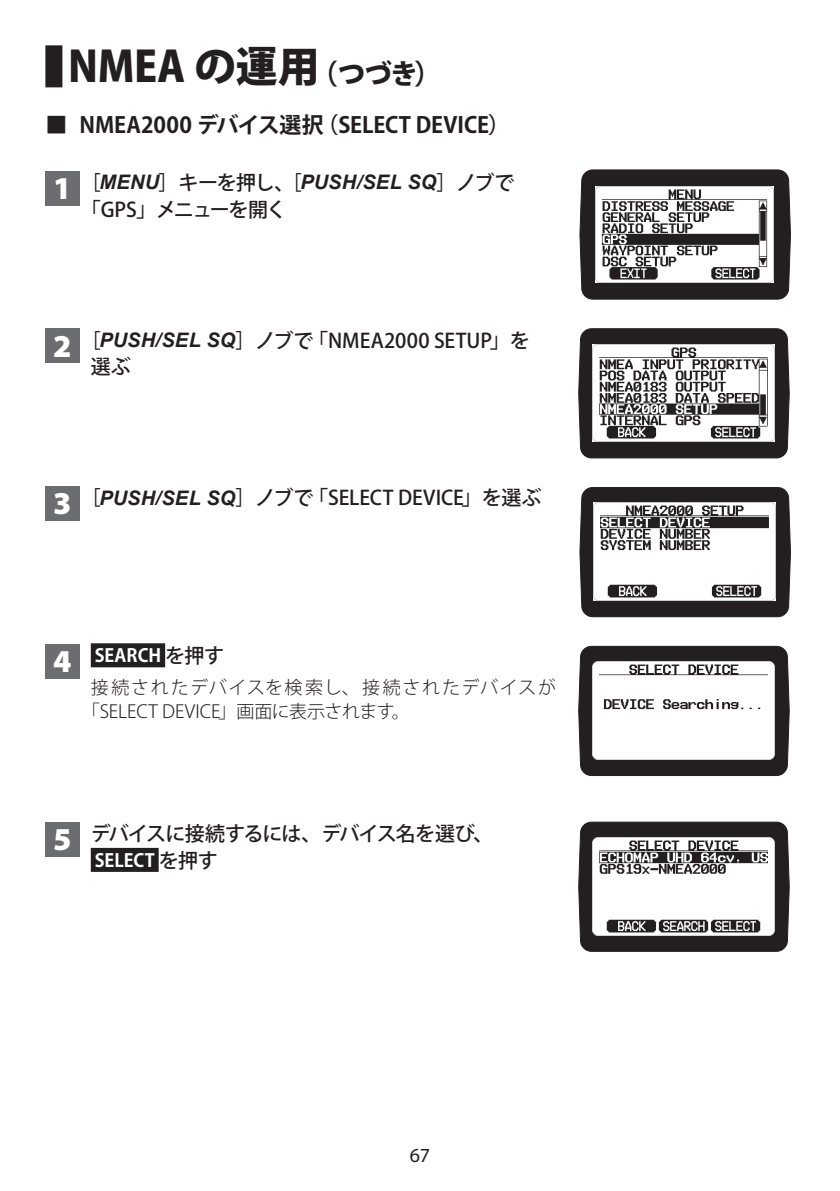
<style>
.page{position:relative;width:840px;height:1191px;background:#fff}
.page>*{position:absolute;margin:0;border:0;box-sizing:border-box;transform-origin:0 0}
.t1{font:800 42px "Koz Go Pro";letter-spacing:-.01em;color:#231f20}
.t2{font:700 22px "Koz Go Std";letter-spacing:-.005em;color:#231f20}
.t3{font:500 20px/26.8px "Koz Go Std";letter-spacing:-.01em;color:#231f20}
.t4{font:italic 700 20px "Arial";letter-spacing:.015em;color:#231f20}
.t5{font:500 20px "Koz Go Std";letter-spacing:-.045em;color:#231f20}
.t6{font:500 20px "Koz Go Std";letter-spacing:-.07em;color:#231f20}
.t7{font:20px "Myriad Pro";color:#231f20}
.t8{font:300 18px/31.6px "Koz Go Std";letter-spacing:.08em;color:#231f20}
.t9{font:300 18px "Koz Go Std";letter-spacing:-.005em;color:#231f20}
.t10{font:700 18px "Koz Go Std";color:#fff}
.s1{font-size:27.2px}
.s2{font-family:"Myriad Pro";font-weight:900;font-style:normal;font-size:32px;color:#fff}
.s3{font-family:"Koz Go Std";font-weight:500;font-style:normal}
.s4{font-family:"Myriad Pro";font-weight:900;font-size:32px;color:#fff}
.s5{font-family:"Arial";font-weight:700;font-style:italic}
.s6{font-weight:700;color:#fff}
.s7{font-weight:500;font-size:20px}
.s8{font-weight:500;font-size:20px;color:#231f20}
</style>
<div class="page">
<div style="left:91px;top:643px;width:74px;height:24px;background:#231f20"></div>
<div style="left:91px;top:848px;width:68px;height:24px;background:#231f20"></div>
<div style="left:45px;top:171px;width:34px;height:34px;background:#6c6d70"></div>
<div style="left:45px;top:329px;width:34px;height:34px;background:#6c6d70"></div>
<div style="left:45px;top:486px;width:34px;height:34px;background:#6c6d70"></div>
<div style="left:45px;top:644px;width:34px;height:34px;background:#6c6d70"></div>
<div style="left:45px;top:822px;width:34px;height:34px;background:#6c6d70"></div>
<div style="left:581px;top:170px;width:207px;height:129px;background:#231f20;border-radius:11px"></div>
<div style="left:581px;top:169px;width:207px;height:130px;border:1px solid #231f20;border-radius:11px"></div>
<img style="left:595px;top:186px;width:178px;height:96px">
<div style="left:580px;top:329px;width:207px;height:129px;background:#231f20;border-radius:11px"></div>
<div style="left:579px;top:328px;width:208px;height:130px;border:1px solid #231f20;border-radius:11px"></div>
<img style="left:592px;top:344px;width:181px;height:98px">
<div style="left:581px;top:487px;width:207px;height:130px;background:#231f20;border-radius:11px"></div>
<div style="left:581px;top:487px;width:207px;height:130px;border:1px solid #231f20;border-radius:11px"></div>
<img style="left:593px;top:503px;width:181px;height:97px">
<div style="left:580px;top:646px;width:207px;height:129px;background:#231f20;border-radius:11px"></div>
<div style="left:579px;top:646px;width:208px;height:130px;border:1px solid #231f20;border-radius:11px"></div>
<img style="left:592px;top:662px;width:181px;height:97px">
<div style="left:580px;top:822px;width:207px;height:129px;background:#231f20;border-radius:11px"></div>
<div style="left:579px;top:821px;width:208px;height:130px;border:1px solid #231f20;border-radius:11px"></div>
<img style="left:592px;top:837px;width:182px;height:98px">
<div style="left:45px;top:45px;width:17px;height:42px;background:#231f20"></div>
<h1 class="t1" style="left:68px;top:39px;width:375px">NMEA の運用<span class="s1">（つづき）</span></h1>
<p class="t2" style="left:45px;top:111px;width:466px">■ NMEA2000 デバイス選択（SELECT DEVICE）</p>
<p class="t4" style="left:53px;top:169px;width:462px"><span class="s2">1</span> <span class="s3">［</span>MENU<span class="s3">］キーを押し、［</span>PUSH/SEL SQ<span class="s3">］ノブで</span></p>
<p class="t6" style="left:81px;top:197px;width:207px">「GPS」メニューを開く</p>
<p class="t3" style="left:91px;top:328px;width:440px;text-indent:-38px"><span class="s4">2</span> ［<span class="s5">PUSH/SEL SQ</span>］ノブで「NMEA2000 SETUP」を選ぶ</p>
<p class="t3" style="left:53px;top:486px;width:489px"><span class="s4">3</span> ［<span class="s5">PUSH/SEL SQ</span>］ノブで「SELECT DEVICE」を選ぶ</p>
<p class="t8" style="left:91px;top:640px;width:466px;text-indent:-38px"><span class="s4">4</span> <span class="s6">SEARCH</span> <span class="s7">を押す<br></span>接続されたデバイスを検索し、接続されたデバイスが</p>
<p class="t9" style="left:82px;top:700px;width:329px">「SELECT DEVICE」画面に表示されます。</p>
<p class="t5" style="left:53px;top:821px;width:441px"><span class="s4">5</span> デバイスに接続するには、デバイス名を選び、</p>
<p class="t10" style="left:95px;top:848px;width:124px">SELECT <span class="s8">を押す</span></p>
<p class="t7" style="left:409px;top:1143px;width:22px">67</p>
</div>
